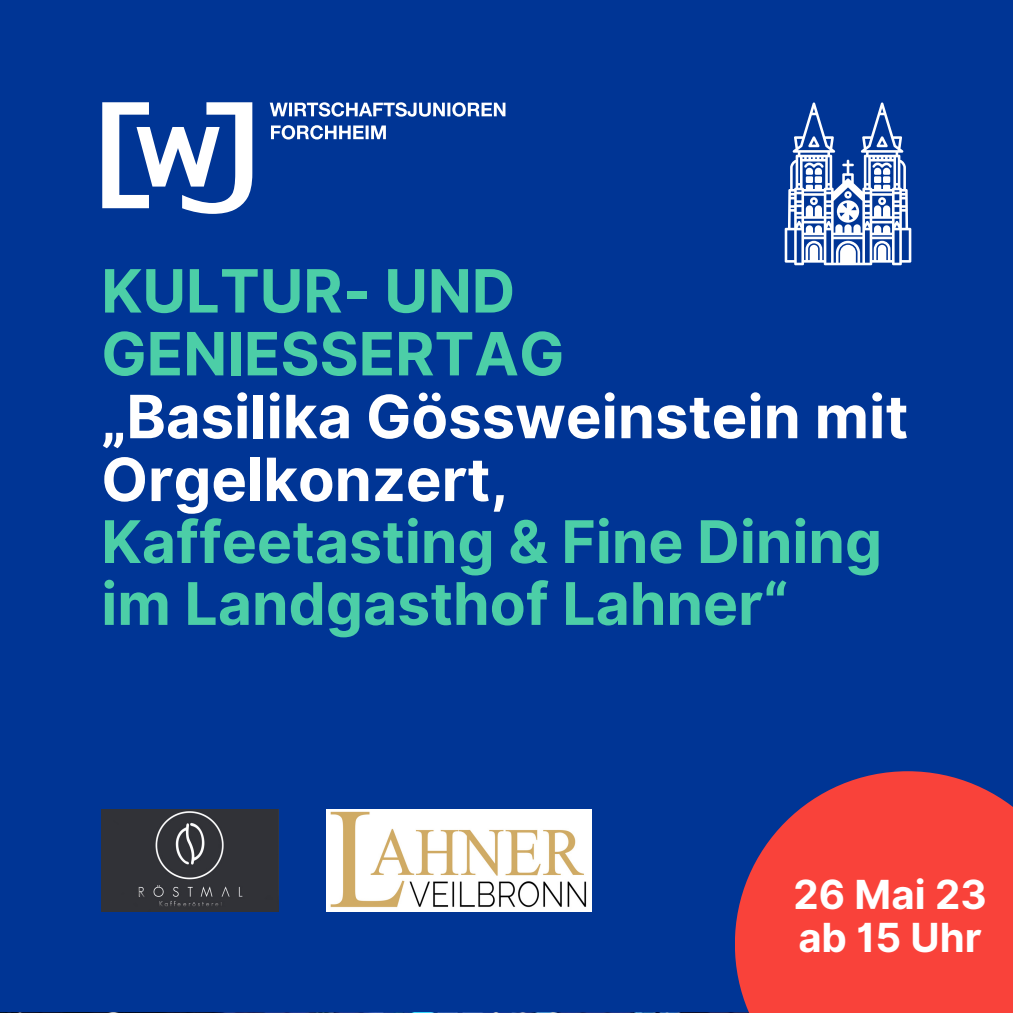
<style>
.page{position:relative;width:1013px;height:1013px;background:#fff}
.page>*{position:absolute;margin:0;border:0;box-sizing:border-box;transform-origin:0 0}
.t1{font:700 59.75px/62.8px "Inter";color:#fff}
.t2{font:700 59.75px/62.8px "Inter";color:#4ccea7}
.t3{font:700 58.75px/61.9px "Inter";color:#4ccea7}
.t4{font:700 40.12px "Inter";color:#fff}
</style>
<div class="page">
<div style="left:0;top:0;width:1012px;height:1011px;background:#003595"></div>
<div style="left:735px;top:771px;width:277px;height:241px;background:#f9423a"></div>
<svg style="left:102px;top:102px;width:150px;height:112px"></svg>
<svg style="left:270px;top:102px;width:235px;height:15px"></svg>
<svg style="left:271px;top:125px;width:115px;height:14px"></svg>
<svg style="left:784px;top:102px;width:127px;height:163px"></svg>
<img style="left:101px;top:809px;width:177px;height:102px">
<img style="left:327px;top:809px;width:264px;height:102px">
<p class="t2" style="left:101px;top:259px;width:464px">KULTUR- UND<br>GENIESSERTAG</p>
<p class="t1" style="left:101px;top:385px;width:808px">„Basilika Gössweinstein mit<br>Orgelkonzert,</p>
<p class="t3" style="left:101px;top:510px;width:782px">Kaffeetasting &amp; Fine Dining im Landgasthof Lahner“</p>
<p class="t4" style="left:793px;top:870px;width:195px">26 Mai 23</p>
<p class="t4" style="left:798px;top:913px;width:185px">ab 15 Uhr</p>
</div>
